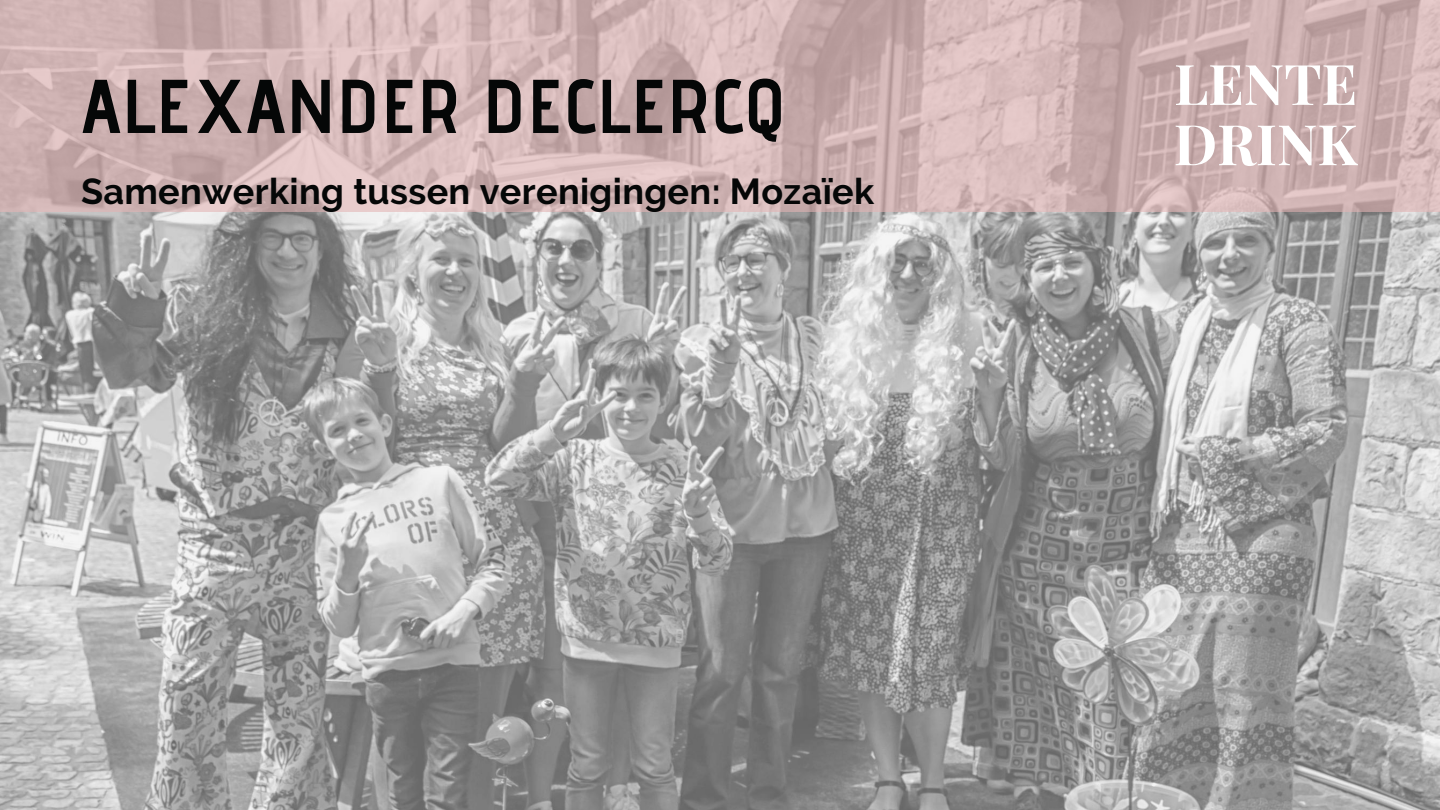
<style>
.page{position:relative;width:1440px;height:810px;background:#fff}
.page>*{position:absolute;margin:0;border:0;box-sizing:border-box;transform-origin:0 0}
.t1{font:700 76px "Advent Pro";letter-spacing:.01em;color:#050707}
.t2{font:700 56px/60.3px "Playfair Display";color:#fff}
.t3{font:700 36px "Raleway";letter-spacing:.01em;color:#050707}
</style>
<div class="page">
<img style="left:0;top:211px;width:1440px;height:599px">
<svg style="left:0;top:0;width:1440px;height:211px;background:#ceb2b2"></svg>
<h1 class="t1" style="left:81px;top:60px;width:706px">ALEXANDER DECLERCQ</h1>
<p class="t3" style="left:81px;top:170px;width:795px">Samenwerking tussen verenigingen: Mozaïek</p>
<h2 class="t2" style="left:1174px;top:49px;width:185px">LENTE<br>DRINK</h2>
</div>
